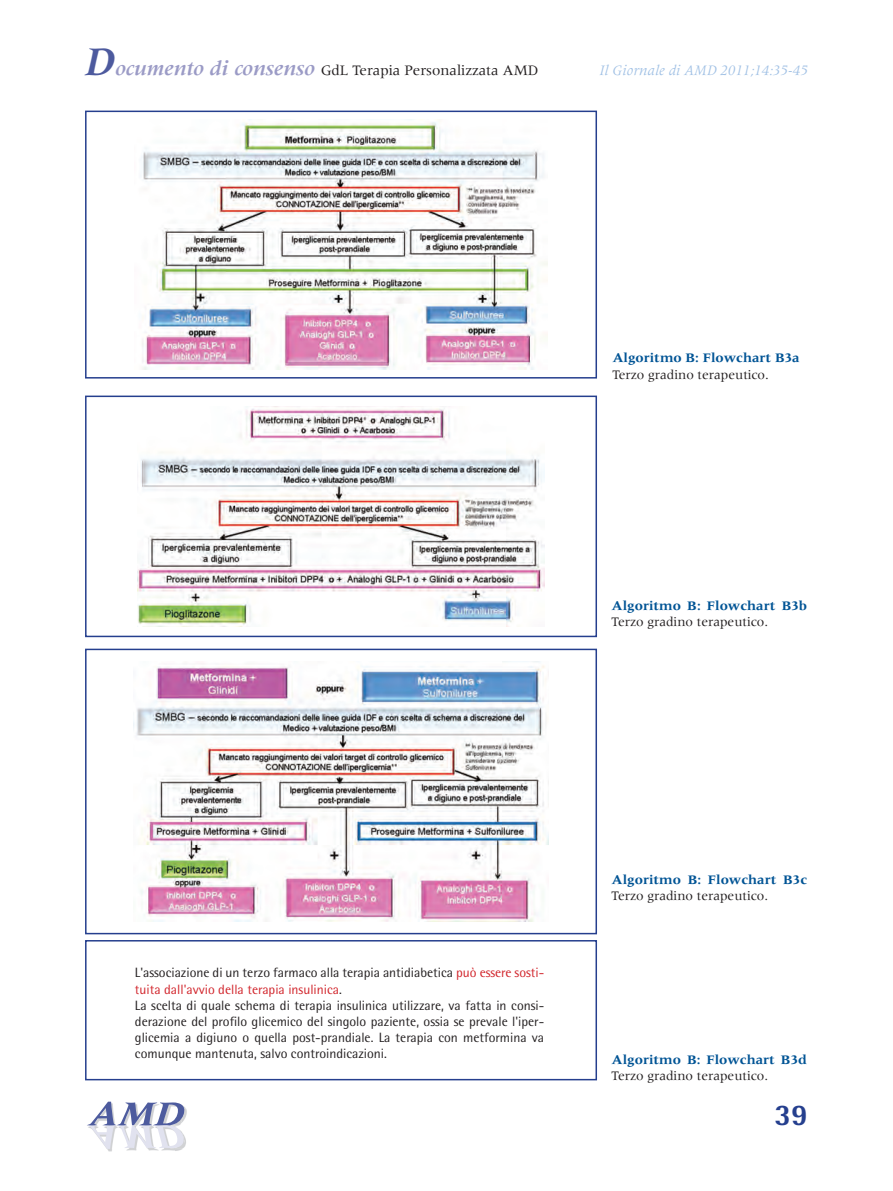
<style>
.page{position:relative;width:893px;height:1191px;background:#fff}
.page>*{position:absolute;margin:0;border:0;box-sizing:border-box;transform-origin:0 0}
.t1{font:800 30px "Rotis Semi Sans";color:#253f8e}
.t2{font:15px "Meridien";color:#231f20}
.t3{font:italic 15px "Meridien";color:#a1c1e5}
.t4{font:13.5px/16.2px "Rotis Semi Sans";color:#231f20}
.t5{font:13.5px "Meridien";color:#231f20}
.t6{font:700 13.5px "Meridien";color:#005495}
.s1{font-weight:700;font-style:italic;font-size:42px;color:#4d5a9e}
.s2{font-weight:700;font-style:italic;font-size:21px;color:#9b9bc6}
.s3{color:#d1232a}
</style>
<div class="page">
<img style="left:175px;top:1148px;width:8px;height:3px">
<img style="left:106px;top:1148px;width:69px;height:3px">
<img style="left:87px;top:1101px;width:100px;height:45px">
<img style="left:87px;top:1125px;width:98px;height:23px">
<svg style="left:87px;top:1125px;width:84px;height:1px"></svg>
<img style="left:141px;top:119px;width:407px;height:251px">
<div style="left:85px;top:111px;width:512px;height:267px;border:2px solid #253f8e"></div>
<img style="left:138px;top:407px;width:406px;height:219px">
<div style="left:85px;top:395px;width:512px;height:242px;border:2px solid #253f8e"></div>
<img style="left:134px;top:661px;width:414px;height:261px">
<div style="left:85px;top:648px;width:512px;height:286px;border:2px solid #253f8e"></div>
<div style="left:85px;top:940px;width:512px;height:140px;border:2px solid #253f8e"></div>
<p class="t2" style="left:85px;top:62px;width:455px"><span class="s1">D</span><span class="s2">ocumento di consenso</span> GdL Terapia Personalizzata AMD</p>
<p class="t3" style="left:600px;top:63px;width:210px">Il Giornale di AMD 2011;14:35-45</p>
<p class="t6" style="left:612px;top:350px;width:189px">Algoritmo B: Flowchart B3a</p>
<p class="t5" style="left:612px;top:367px;width:158px">Terzo gradino terapeutico.</p>
<p class="t6" style="left:612px;top:598px;width:197px">Algoritmo B: Flowchart B3b</p>
<p class="t5" style="left:612px;top:614px;width:158px">Terzo gradino terapeutico.</p>
<p class="t4" style="left:135px;top:964px;width:411px">L'associazione di un terzo farmaco alla terapia antidiabetica <span class="s3">può essere sosti&shy;tuita dall'avvio della terapia insulinica</span>.<br>La scelta di quale schema di terapia insulinica utilizzare, va fatta in consi&shy;derazione del profilo glicemico del singolo paziente, ossia se prevale l'iper&shy;glicemia a digiuno o quella post-prandiale. La terapia con metformina va comunque mantenuta, salvo controindicazioni.</p>
<p class="t6" style="left:612px;top:872px;width:197px">Algoritmo B: Flowchart B3c</p>
<p class="t5" style="left:612px;top:888px;width:158px">Terzo gradino terapeutico.</p>
<p class="t6" style="left:612px;top:1052px;width:197px">Algoritmo B: Flowchart B3d</p>
<p class="t5" style="left:612px;top:1068px;width:158px">Terzo gradino terapeutico.</p>
<h1 class="t1" style="left:775px;top:1096px;width:35px">39</h1>
</div>
